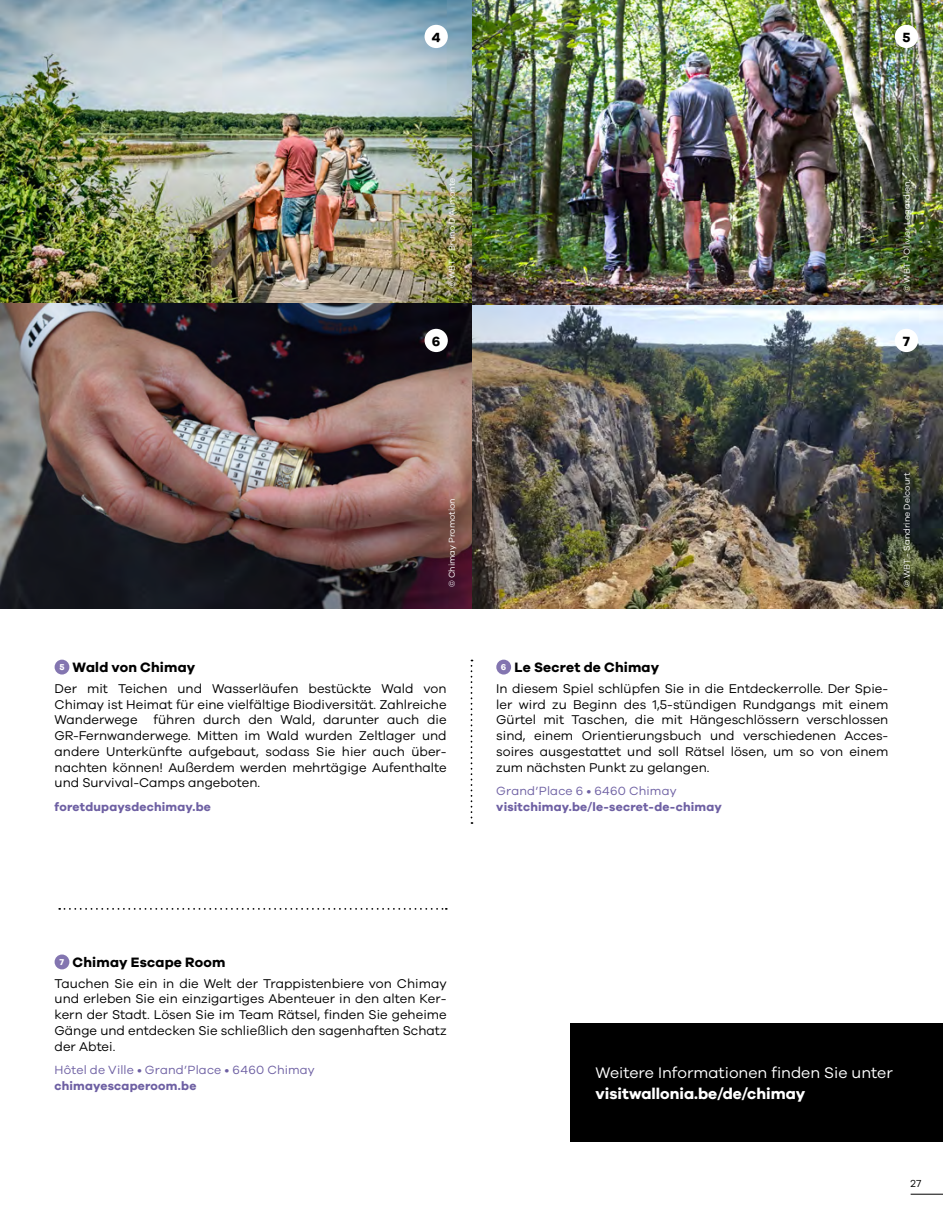
<style>
.page{position:relative;width:943px;height:1216px;background:#fff}
.page>*{position:absolute;margin:0;border:0;box-sizing:border-box;transform-origin:0 0}
.t1{font:15.75px "Galano Grotesque";color:#fff}
.t2{font:700 15.75px "Galano Grotesque";color:#fff}
.t3{font:700 14px "Galano Grotesque";letter-spacing:.01em;color:#000}
.t4{font:13.12px/15.8px "Galano Grotesque";color:#000;text-align:justify}
.t5{font:700 12.25px "Galano Grotesque";letter-spacing:.015em;color:#6e60a3}
.t6{font:12.25px "Galano Grotesque";letter-spacing:.015em;color:#6e60a3}
.t7{font:10.5px "Galano Grotesque";color:#000}
.t8{font:8.75px "Galano Grotesque";color:#fff}
</style>
<div class="page">
<img style="left:0;top:0;width:472px;height:304px">
<img style="left:0;top:304px;width:943px;height:304px">
<img style="left:472px;top:0;width:471px;height:304px">
<div style="left:424px;top:25px;width:24px;height:23px;background:#fff;border-radius:50%"></div>
<div style="left:894px;top:25px;width:24px;height:23px;background:#fff;border-radius:50%"></div>
<div style="left:55px;top:954px;width:14px;height:15px;background:#8375b0;border-radius:50%"></div>
<svg style="left:470px;top:659px;width:2px;height:164px"></svg>
<div style="left:55px;top:659px;width:14px;height:15px;background:#8375b0;border-radius:50%"></div>
<div style="left:496px;top:659px;width:15px;height:15px;background:#8375b0;border-radius:50%"></div>
<svg style="left:59px;top:908px;width:388px;height:1px"></svg>
<div style="left:894px;top:329px;width:24px;height:23px;background:#fff;border-radius:50%"></div>
<div style="left:570px;top:1023px;width:373px;height:118px;background:#000"></div>
<div style="left:424px;top:329px;width:24px;height:23px;background:#fff;border-radius:50%"></div>
<hr style="left:910px;top:1193px;width:33px;height:1px;background:#000">
<p class="t8" style="left:447px;top:288px;width:112px;rotate:-90deg">© WBT - Bruno D’Alimonte</p>
<p class="t8" style="left:901px;top:291px;width:112px;rotate:-90deg">© WBT - Olivier Legardien</p>
<p class="t8" style="left:447px;top:587px;width:91px;rotate:-90deg">© Chimay Promotion</p>
<p class="t3" style="left:73px;top:658px;width:124px">Wald von Chimay</p>
<p class="t4" style="left:55px;top:680px;width:393px">Der mit Teichen und Wasserläufen bestückte Wald von Chimay ist Heimat für eine vielfältige Biodiversität. Zahlreiche Wanderwege führen durch den Wald, darunter auch die GR-Fernwanderwege. Mitten im Wald wurden Zeltlager und andere Unterkünfte aufgebaut, sodass Sie hier auch über&shy;nachten können! Außerdem werden mehrtägige Aufenthalte und Survival-Camps angeboten.</p>
<p class="t5" style="left:55px;top:798px;width:158px">foretdupaysdechimay.be</p>
<p class="t8" style="left:901px;top:587px;width:116px;rotate:-90deg">© WBT - Sandrine Delcourt</p>
<p class="t3" style="left:514px;top:658px;width:146px">Le Secret de Chimay</p>
<p class="t4" style="left:496px;top:680px;width:393px">In diesem Spiel schlüpfen Sie in die Entdeckerrolle. Der Spie&shy;ler wird zu Beginn des 1,5-stündigen Rundgangs mit einem Gürtel mit Taschen, die mit Hängeschlössern verschlossen sind, einem Orientierungsbuch und verschiedenen Acces&shy;soires ausgestattet und soll Rätsel lösen, um so von einem zum nächsten Punkt zu gelangen.</p>
<p class="t6" style="left:496px;top:783px;width:182px">Grand’Place 6 • 6460 Chimay</p>
<p class="t5" style="left:496px;top:798px;width:227px">visitchimay.be/le-secret-de-chimay</p>
<p class="t3" style="left:73px;top:953px;width:154px">Chimay Escape Room</p>
<p class="t4" style="left:55px;top:974px;width:393px">Tauchen Sie ein in die Welt der Trappistenbiere von Chimay und erleben Sie ein einzigartiges Abenteuer in den alten Ker&shy;kern der Stadt. Lösen Sie im Team Rätsel, finden Sie geheime Gänge und entdecken Sie schließlich den sagenhaften Schatz der Abtei.</p>
<p class="t6" style="left:55px;top:1062px;width:262px">Hôtel de Ville • Grand’Place • 6460 Chimay</p>
<p class="t5" style="left:55px;top:1077px;width:143px">chimayescaperoom.be</p>
<p class="t1" style="left:595px;top:1063px;width:299px">Weitere Informationen finden Sie unter</p>
<p class="t2" style="left:595px;top:1084px;width:211px">visitwallonia.be/de/chimay</p>
<p class="t7" style="left:910px;top:1177px;width:12px">27</p>
</div>
